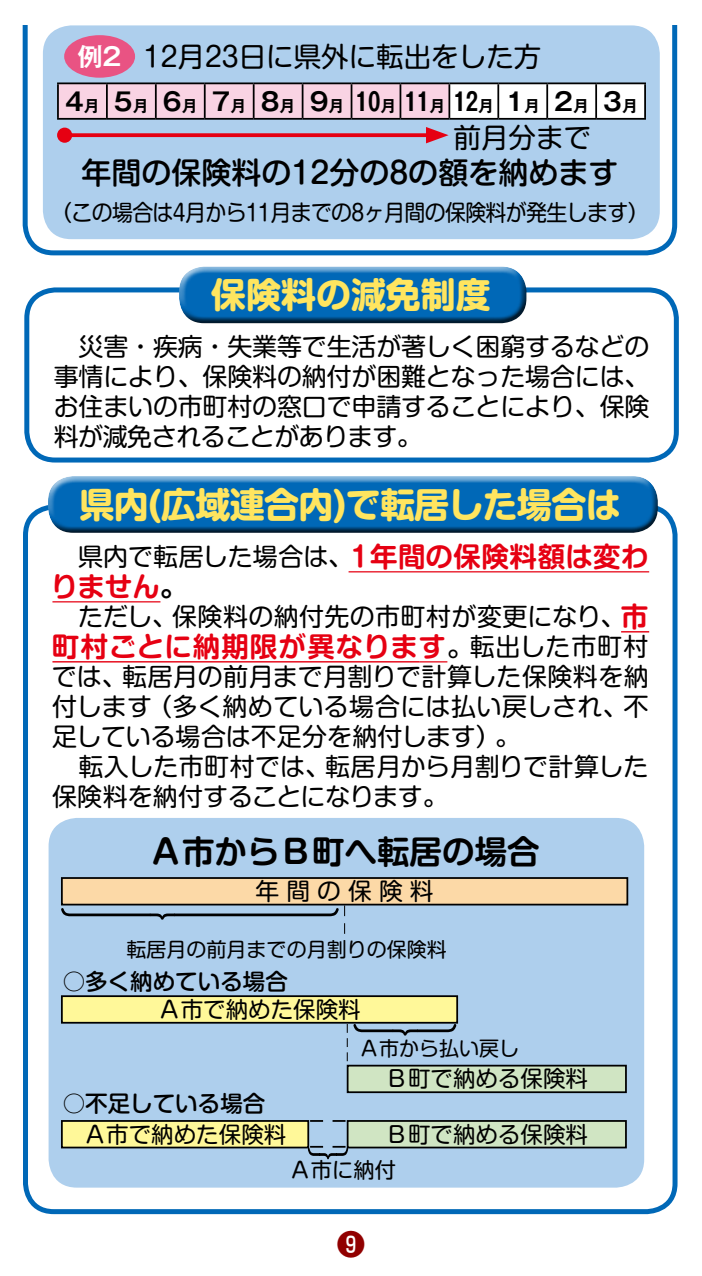
<style>
.page{position:relative;width:702px;height:1276px;background:#fff}
.page>*{position:absolute;margin:0;border:0;box-sizing:border-box;transform-origin:0 0}
.t1{font:700 35px "Shin M Go Pro";letter-spacing:-.02em;color:#ffe55f}
.t2{font:700 35px "Shin M Go Pro";color:#ffe55f}
.t3{font:700 32.5px "Shin M Go Pro De";color:#000}
.t4{font:500 30px "Shin M Go Pro";color:#000}
.t5{font:500 28.25px "Shin Go Pro";color:#910000}
.t6{font:700 27.5px "Shin M Go Pro De";letter-spacing:.015em;color:#e60012}
.t7{font:27.5px "Shin M Go Pro";color:#000}
.t8{font:25px/30px "Shin M Go Pro";letter-spacing:-.005em;color:#000}
.t9{font:25px "Shin M Go Pro";letter-spacing:.015em;color:#000}
.t10{font:25px "Shin M Go Pro";letter-spacing:.03em;color:#000}
.t11{font:700 24.75px "Gothic MB101 Pro De";color:#000}
.t12{font:700 24.75px "Gothic MB101 Pro De";color:#fff}
.t13{font:23.75px "Shin M Go Pro";letter-spacing:.3em;color:#000}
.t14{font:22.5px "Shin M Go Pro";color:#000}
.t15{font:22.5px "Shin M Go Pro";letter-spacing:-.03em;color:#000;scale:.93 1}
.t16{font:500 22.5px "Shin M Go Pro";color:#000}
.t17{font:21.25px "Shin M Go Pro";color:#000}
.t18{font:20px "Shin M Go Pro";color:#000}
.t19{font:700 16px "Gothic MB101 Pro De";color:#000}
.s1{color:#000}
.s2{font-family:"Shin M Go Pro";font-weight:400;color:#000}
</style>
<div class="page">
<svg style="left:23px;top:25px;width:654px;height:230px"></svg>
<div style="left:23px;top:504px;width:654px;height:710px;border:5px solid #0068b7;border-radius:28px"></div>
<div style="left:24px;top:287px;width:654px;height:175px;border:5px solid #0068b7;border-radius:28px"></div>
<div style="left:176px;top:266px;width:352px;height:49px;background:#fff;opacity:.75"></div>
<div style="left:177px;top:272px;width:351px;height:54px;background:#000;opacity:.75"></div>
<div style="left:44px;top:476px;width:615px;height:48px;background:#fff;opacity:.75"></div>
<div style="left:45px;top:482px;width:614px;height:54px;background:#000;opacity:.75"></div>
<div style="left:49px;top:818px;width:595px;height:369px;background:#aecfed;border-radius:28px"></div>
<div style="left:43px;top:25px;width:616px;height:214px;background:#aecfed;border-radius:28px"></div>
<div style="left:64px;top:35px;width:71px;height:43px;background:#e95383;border-radius:50%"></div>
<svg style="left:59px;top:84px;width:585px;height:34px;background:#f7dee8"></svg>
<hr style="left:57px;top:82px;width:50px;height:2px;background:#000">
<hr style="left:57px;top:84px;width:2px;height:34px;background:#000">
<hr style="left:107px;top:82px;width:49px;height:2px;background:#000">
<hr style="left:106px;top:84px;width:2px;height:34px;background:#000">
<hr style="left:156px;top:82px;width:49px;height:2px;background:#000">
<hr style="left:155px;top:84px;width:2px;height:34px;background:#000">
<hr style="left:302px;top:82px;width:49px;height:2px;background:#000">
<hr style="left:351px;top:82px;width:49px;height:2px;background:#000">
<hr style="left:350px;top:84px;width:2px;height:34px;background:#000">
<hr style="left:400px;top:82px;width:49px;height:2px;background:#000">
<hr style="left:399px;top:84px;width:2px;height:34px;background:#000">
<hr style="left:449px;top:82px;width:49px;height:2px;background:#000">
<hr style="left:448px;top:84px;width:2px;height:34px;background:#000">
<hr style="left:498px;top:82px;width:49px;height:2px;background:#000">
<hr style="left:497px;top:84px;width:2px;height:34px;background:#000">
<hr style="left:547px;top:82px;width:49px;height:2px;background:#000">
<hr style="left:546px;top:84px;width:2px;height:34px;background:#000">
<hr style="left:596px;top:82px;width:50px;height:2px;background:#000">
<hr style="left:595px;top:84px;width:2px;height:34px;background:#000">
<hr style="left:644px;top:84px;width:2px;height:34px;background:#000">
<hr style="left:57px;top:118px;width:50px;height:2px;background:#000">
<hr style="left:107px;top:118px;width:49px;height:2px;background:#000">
<hr style="left:156px;top:118px;width:49px;height:2px;background:#000">
<hr style="left:302px;top:118px;width:49px;height:2px;background:#000">
<hr style="left:351px;top:118px;width:49px;height:2px;background:#000">
<hr style="left:400px;top:118px;width:49px;height:2px;background:#000">
<hr style="left:449px;top:118px;width:49px;height:2px;background:#000">
<hr style="left:498px;top:118px;width:49px;height:2px;background:#000">
<hr style="left:547px;top:118px;width:49px;height:2px;background:#000">
<hr style="left:596px;top:118px;width:50px;height:2px;background:#000">
<hr style="left:204px;top:84px;width:2px;height:34px;background:#000">
<hr style="left:205px;top:82px;width:49px;height:2px;background:#000">
<hr style="left:254px;top:82px;width:48px;height:2px;background:#000">
<hr style="left:253px;top:84px;width:1px;height:34px;background:#000">
<hr style="left:302px;top:84px;width:1px;height:34px;background:#000">
<hr style="left:205px;top:118px;width:49px;height:2px;background:#000">
<hr style="left:254px;top:118px;width:48px;height:2px;background:#000">
<svg style="left:72px;top:133px;width:354px;height:4px"></svg>
<div style="left:57px;top:128px;width:15px;height:15px;background:#e60012;border-radius:50%"></div>
<svg style="left:426px;top:127px;width:22px;height:16px"></svg>
<hr style="left:348px;top:571px;width:301px;height:1px;background:#e60012">
<hr style="left:52px;top:601px;width:108px;height:1px;background:#e60012">
<svg style="left:621px;top:631px;width:28px;height:1px"></svg>
<hr style="left:52px;top:661px;width:367px;height:1px;background:#e60012">
<svg style="left:419px;top:661px;width:28px;height:1px"></svg>
<div style="left:62px;top:878px;width:565px;height:26px;background:#fcd9a7"></div>
<div style="left:61px;top:877px;width:567px;height:28px;border:2px solid #000"></div>
<div style="left:62px;top:996px;width:395px;height:26px;background:#fff899"></div>
<div style="left:61px;top:995px;width:397px;height:28px;border:2px solid #000"></div>
<div style="left:347px;top:1065px;width:279px;height:27px;background:#d0e5c3"></div>
<div style="left:347px;top:1064px;width:279px;height:29px;border:2px solid #000"></div>
<div style="left:62px;top:1121px;width:246px;height:26px;background:#fff899"></div>
<div style="left:61px;top:1120px;width:248px;height:28px;border:2px solid #000"></div>
<div style="left:347px;top:1121px;width:279px;height:26px;background:#d0e5c3"></div>
<div style="left:347px;top:1120px;width:279px;height:28px;border:2px solid #000"></div>
<svg style="left:310px;top:1120px;width:35px;height:1px"></svg>
<svg style="left:308px;top:1146px;width:40px;height:13px"></svg>
<svg style="left:344px;top:905px;width:1px;height:29px"></svg>
<svg style="left:347px;top:1024px;width:109px;height:37px"></svg>
<svg style="left:61px;top:908px;width:277px;height:11px"></svg>
<p class="t12" style="left:78px;top:36px;width:45px">例2</p>
<p class="t7" style="left:144px;top:34px;width:399px">12月23日に県外に転出をした方</p>
<p class="t11" style="left:65px;top:81px;width:20px">4</p>
<p class="t19" style="left:84px;top:92px;width:17px">月</p>
<p class="t11" style="left:114px;top:81px;width:20px">5</p>
<p class="t19" style="left:133px;top:92px;width:17px">月</p>
<p class="t11" style="left:163px;top:81px;width:20px">6</p>
<p class="t19" style="left:182px;top:92px;width:17px">月</p>
<p class="t11" style="left:212px;top:81px;width:20px">7</p>
<p class="t19" style="left:231px;top:92px;width:17px">月</p>
<p class="t11" style="left:261px;top:81px;width:20px">8</p>
<p class="t19" style="left:279px;top:92px;width:17px">月</p>
<p class="t11" style="left:309px;top:81px;width:20px">9</p>
<p class="t19" style="left:328px;top:92px;width:17px">月</p>
<p class="t11" style="left:355px;top:81px;width:26px">10</p>
<p class="t19" style="left:380px;top:92px;width:17px">月</p>
<p class="t11" style="left:404px;top:81px;width:26px">11</p>
<p class="t19" style="left:429px;top:92px;width:17px">月</p>
<p class="t11" style="left:453px;top:81px;width:26px">12</p>
<p class="t19" style="left:478px;top:92px;width:17px">月</p>
<p class="t11" style="left:505px;top:81px;width:20px">1</p>
<p class="t19" style="left:524px;top:92px;width:17px">月</p>
<p class="t11" style="left:554px;top:81px;width:20px">2</p>
<p class="t19" style="left:573px;top:92px;width:17px">月</p>
<p class="t11" style="left:603px;top:81px;width:20px">3</p>
<p class="t19" style="left:622px;top:92px;width:17px">月</p>
<p class="t7" style="left:453px;top:115px;width:139px">前月分まで</p>
<p class="t4" style="left:81px;top:148px;width:538px">年間の保険料の12分の8の額を納めます</p>
<p class="t15" style="left:51px;top:194px;width:644px">（この場合は4月から11月までの8ヶ月間の保険料が発生します(</p>
<h1 class="t2" style="left:211px;top:266px;width:281px">保険料の減免制度</h1>
<p class="t8" style="left:54px;top:329px;width:597px;text-align:justify">　災害・疾病・失業等で生活が著しく困窮するなどの事情により、保険料の納付が困難となった場合には、お住まいの市町村の窓口で申請することにより、保険料が減免されることがあります。</p>
<h1 class="t1" style="left:80px;top:476px;width:543px">県内(広域連合内)で転居した場合は</h1>
<p class="t8" style="left:52px;top:538px;width:302px">　県内で転居した場合は、</p>
<p class="t6" style="left:51px;top:564px;width:138px">りません<span class="s1">。</span></p>
<p class="t6" style="left:346px;top:534px;width:304px">１年間の保険料額は変わ</p>
<p class="t8" style="left:52px;top:598px;width:126px">　ただし、</p>
<p class="t9" style="left:172px;top:596px;width:455px">保険料の納付先の市町村が変更になり、</p>
<p class="t6" style="left:620px;top:594px;width:29px">市</p>
<p class="t6" style="left:52px;top:624px;width:424px">町村ごとに納期限が異なります<span class="s2">。</span></p>
<p class="t8" style="left:122px;top:658px;width:528px">転居月の前月まで月割りで計算した保険料を納</p>
<p class="t10" style="left:470px;top:626px;width:180px">転出した市町村</p>
<p class="t8" style="left:52px;top:658px;width:76px">では、</p>
<p class="t8" style="left:52px;top:688px;width:101px">付します</p>
<p class="t8" style="left:147px;top:688px;width:482px">（多く納めている場合には払い戻しされ、</p>
<p class="t8" style="left:623px;top:688px;width:26px">不</p>
<p class="t8" style="left:325px;top:718px;width:325px;text-indent:-273px">足している場合は不足分を納付します(<br>転居月から月割りで計算した</p>
<p class="t8" style="left:495px;top:718px;width:26px">。</p>
<p class="t8" style="left:52px;top:748px;width:397px">　転入した市町村では、<br>保険料を納付することになります。</p>
<h2 class="t3" style="left:149px;top:824px;width:391px">Ａ市からＢ町へ転居の場合</h2>
<p class="t13" style="left:255px;top:872px;width:180px">年間の保険料</p>
<p class="t18" style="left:126px;top:932px;width:322px">転居月の前月までの月割りの保険料</p>
<p class="t16" style="left:63px;top:963px;width:227px">○多く納めている場合</p>
<p class="t14" style="left:158px;top:991px;width:204px">Ａ市で納めた保険料</p>
<p class="t16" style="left:63px;top:1084px;width:204px">○不足している場合</p>
<p class="t14" style="left:84px;top:1116px;width:204px">Ａ市で納めた保険料</p>
<p class="t18" style="left:359px;top:1032px;width:161px">Ａ市から払い戻し</p>
<p class="t14" style="left:385px;top:1060px;width:204px">Ｂ町で納める保険料</p>
<p class="t14" style="left:385px;top:1116px;width:204px">Ｂ町で納める保険料</p>
<p class="t17" style="left:289px;top:1152px;width:108px">Ａ市に納付</p>
<p class="t5" style="left:337px;top:1221px;width:30px">9</p>
</div>
